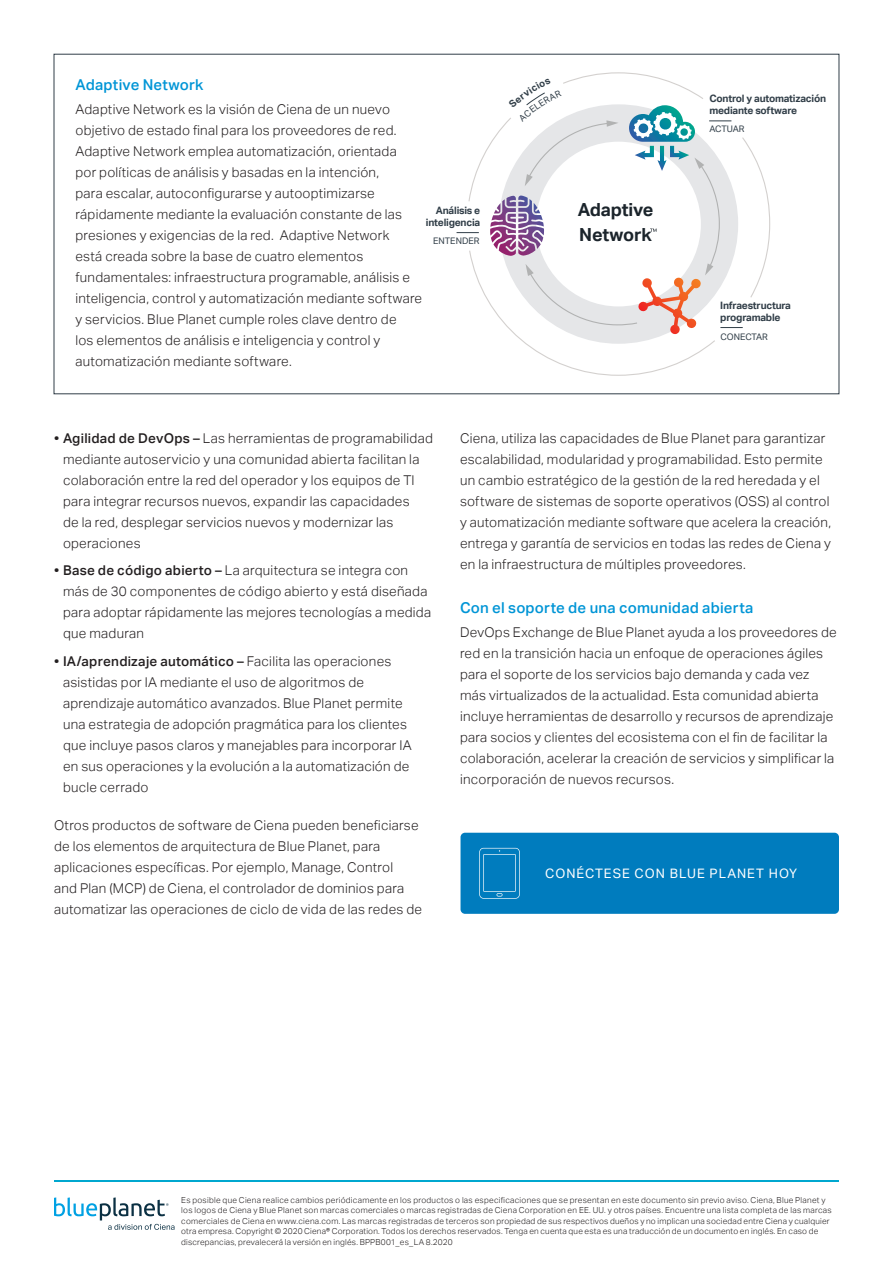
<style>
.page{position:relative;width:893px;height:1263px;background:#fff}
.page>*{position:absolute;margin:0;border:0;box-sizing:border-box;transform-origin:0 0}
.t1{font:700 18px/24.3px "Aktiv Grotesk";letter-spacing:-.01em;color:#1b242b}
.Headline_for_body_co{font:500 15px "Aktiv Grotesk";letter-spacing:.015em;color:#0095d6}
.Body_Copy{font:300 13.5px/21px "Aktiv Grotesk";letter-spacing:.02em;color:#231f20}
.Body_Copy_BULLET__ex{font:300 13.5px/21px "Aktiv Grotesk";letter-spacing:.02em;color:#231f20}
.t2{font:13.05px "Aktiv Grotesk";letter-spacing:.075em;color:#fff}
.t3{font:700 10.2px/11.7px "Aktiv Grotesk";letter-spacing:-.02em;color:#313e48}
.t4{font:9px "Aktiv Grotesk";color:#313e48}
.t5{font:300 8.25px/10.5px "Aktiv Grotesk";letter-spacing:.03em;color:#231f20}
.s1{font-weight:500}
</style>
<div class="page">
<svg style="left:54px;top:1197px;width:120px;height:33px"></svg>
<hr style="left:54px;top:1180px;width:785px;height:1px;background:#00a7cf">
<div style="left:460px;top:833px;width:379px;height:81px;background:#007cbe;border-radius:4px"></div>
<svg style="left:479px;top:848px;width:41px;height:51px"></svg>
<svg style="left:457px;top:72px;width:314px;height:304px"></svg>
<p class="Headline_for_body_co" style="left:75px;top:76px;width:130px">Adaptive Network</p>
<p class="Body_Copy" style="left:75px;top:99px;width:348px">Adaptive Network es la visión de Ciena de un nuevo objetivo de estado final para los proveedores de red.<br>Adaptive Network emplea automatización, orientada<br>por políticas de análisis y basadas en la intención,<br>para escalar, autoconfigurarse y autooptimizarse rápidamente mediante la evaluación constante de las presiones y exigencias de la red. Adaptive Network<br>está creada sobre la base de cuatro elementos fundamentales: infraestructura programable, análisis e inteligencia, control y automatización mediante software y servicios. Blue Planet cumple roles clave dentro de<br>los elementos de análisis e inteligencia y control y automatización mediante software.</p>
<p class="t3" style="left:426px;top:205px;width:56px;text-align:right">Análisis e inteligencia</p>
<p class="t4" style="left:433px;top:236px;width:48px">ENTENDER</p>
<p class="t1" style="left:578px;top:198px;width:77px">Adaptive<br>Network</p>
<p class="t3" style="left:709px;top:93px;width:118px">Control y automatización mediante software</p>
<p class="t4" style="left:709px;top:124px;width:36px">ACTUAR</p>
<p class="t3" style="left:720px;top:299px;width:72px">Infraestructura programable</p>
<p class="t4" style="left:720px;top:331px;width:49px">CONECTAR</p>
<p class="Body_Copy_BULLET__ex" style="left:63px;top:427px;width:371px;text-indent:-9px"><span class="s1">• Agilidad de DevOps –</span> Las herramientas de programabilidad mediante autoservicio y una comunidad abierta facilitan la colaboración entre la red del operador y los equipos de TI para integrar recursos nuevos, expandir las capacidades<br>de la red, desplegar servicios nuevos y modernizar las operaciones</p>
<p class="Body_Copy_BULLET__ex" style="left:63px;top:560px;width:370px;text-indent:-9px"><span class="s1">• Base de código abierto –</span> La arquitectura se integra con más de 30 componentes de código abierto y está diseñada para adoptar rápidamente las mejores tecnologías a medida que maduran</p>
<p class="Body_Copy" style="left:63px;top:651px;width:350px;text-indent:-9px"><span class="s1">• IA/aprendizaje automático –</span> Facilita las operaciones asistidas por IA mediante el uso de algoritmos de aprendizaje automático avanzados. Blue Planet permite una estrategia de adopción pragmática para los clientes que incluye pasos claros y manejables para incorporar IA en sus operaciones y la evolución a la automatización de bucle cerrado</p>
<p class="Body_Copy" style="left:54px;top:815px;width:370px">Otros productos de software de Ciena pueden beneficiarse de los elementos de arquitectura de Blue Planet, para aplicaciones específicas. Por ejemplo, Manage, Control<br>and Plan (MCP) de Ciena, el controlador de dominios para automatizar las operaciones de ciclo de vida de las redes de</p>
<p class="Body_Copy" style="left:460px;top:427px;width:373px">Ciena, utiliza las capacidades de Blue Planet para garantizar escalabilidad, modularidad y programabilidad. Esto permite un cambio estratégico de la gestión de la red heredada y el software de sistemas de soporte operativos (OSS) al control y automatización mediante software que acelera la creación, entrega y garantía de servicios en todas las redes de Ciena y en la infraestructura de múltiples proveedores.</p>
<p class="Headline_for_body_co" style="left:460px;top:599px;width:295px">Con el soporte de una comunidad abierta</p>
<p class="Body_Copy" style="left:460px;top:622px;width:378px">DevOps Exchange de Blue Planet ayuda a los proveedores de red en la transición hacia un enfoque de operaciones ágiles para el soporte de los servicios bajo demanda y cada vez más virtualizados de la actualidad. Esta comunidad abierta incluye herramientas de desarrollo y recursos de aprendizaje para socios y clientes del ecosistema con el fin de facilitar la colaboración, acelerar la creación de servicios y simplificar la incorporación de nuevos recursos.</p>
<p class="t2" style="left:545px;top:866px;width:254px">CONÉCTESE CON BLUE PLANET HOY</p>
<p class="t5" style="left:181px;top:1195px;width:652px">Es posible que Ciena realice cambios periódicamente en los productos o las especificaciones que se presentan en este documento sin previo aviso. Ciena, Blue Planet y los logos de Ciena y Blue Planet son marcas comerciales o marcas registradas de Ciena Corporation en EE. UU. y otros países. Encuentre una lista completa de las marcas comerciales de Ciena en www.ciena.com. Las marcas registradas de terceros son propiedad de sus respectivos dueños y no implican una sociedad entre Ciena y cualquier otra empresa. Copyright © 2020 Ciena® Corporation. Todos los derechos reservados. Tenga en cuenta que esta es una traducción de un documento en inglés. En caso de discrepancias, prevalecerá la versión en inglés. BPPB001_es_LA 8.2020</p>
</div>
